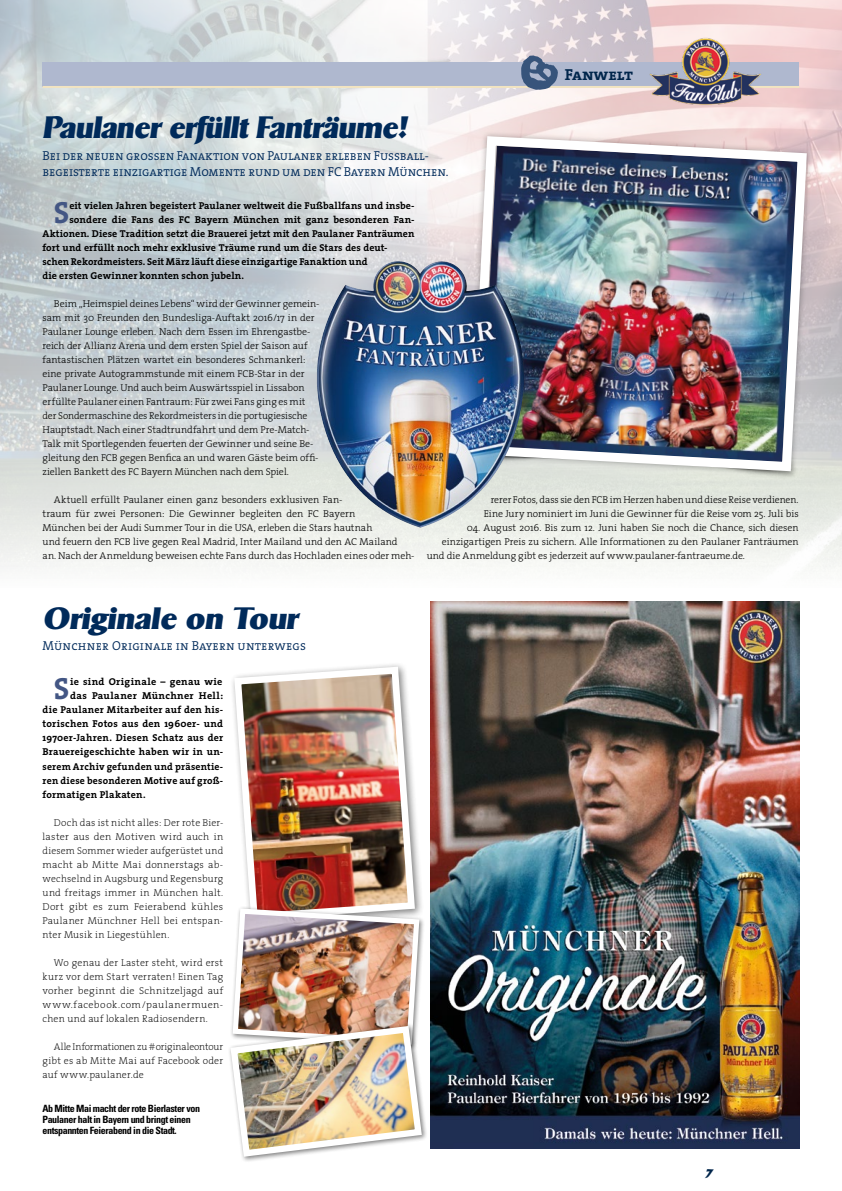
<style>
.page{position:relative;width:842px;height:1191px;background:#fff}
.page>*{position:absolute;margin:0;border:0;box-sizing:border-box;transform-origin:0 0}
.t1{font:700 30.7px "The Serif";color:#435684}
.t2{font:italic 800 30px "Sigvar";letter-spacing:-.01em;color:#002a5a;scale:.96 1}
.t3{font:italic 800 30px "Sigvar";letter-spacing:-.01em;color:#002a5a}
.t4{font:16px "The Serif Bold Caps";color:#00254b}
.t5{font:13px/16px "The Serif Semi Light Caps";letter-spacing:-.01em;color:#002a5a;scale:.96 1}
.t6{font:13px "The Serif Semi Light Caps";letter-spacing:.01em;color:#002a5a;scale:.96 1}
.t7{font:italic 800 12px "Sigvar";color:#00254b}
.t8{font:300 10px/14px "The Serif";color:#000}
.t9{font:700 10px "The Serif";letter-spacing:.015em;color:#000}
.t10{font:200 10px/14px "The Serif";letter-spacing:.025em;color:#000;text-align:justify}
.t11{font:700 condensed 10px/11px "Univers LT Std";letter-spacing:-.04em;color:#000}
</style>
<div class="page">
<img style="left:0;top:0;width:842px;height:569px">
<div style="left:43px;top:62px;width:756px;height:25px;background:#afb8cf"></div>
<hr style="left:43px;top:86px;width:756px;height:2px;background:#f2e4c1">
<img style="left:644px;top:33px;width:122px;height:80px">
<svg style="left:521px;top:55px;width:38px;height:35px"></svg>
<img style="left:463px;top:421px;width:340px;height:62px">
<img style="left:466px;top:131px;width:345px;height:345px">
<img style="left:336px;top:261px;width:59px;height:40px">
<img style="left:431px;top:601px;width:369px;height:547px">
<img style="left:232px;top:664px;width:186px;height:241px">
<img style="left:229px;top:905px;width:196px;height:255px">
<h3 class="t4" style="left:565px;top:61px;width:70px">Fanwelt</h3>
<h2 class="t2" style="left:43px;top:108px;width:381px">Paulaner erfüllt Fanträume!</h2>
<h3 class="t5" style="left:43px;top:147px;width:424px">Bei der neuen grossen Fanaktion von Paulaner erleben Fussball&shy;begeisterte einzigartige Momente rund um den FC Bayern München.</h3>
<h1 class="t1" style="left:54px;top:187px;width:17px">S</h1>
<p class="t9" style="left:69px;top:197px;width:347px">eit vielen Jahren begeistert Paulaner weltweit die Fußballfans und insbe-</p>
<p class="t9" style="left:69px;top:211px;width:347px">sondere die Fans des FC Bayern München mit ganz besonderen Fan-</p>
<p class="t9" style="left:43px;top:225px;width:373px">Aktionen. Diese Tradition setzt die Brauerei jetzt mit den Paulaner Fanträumen</p>
<p class="t9" style="left:43px;top:239px;width:346px">fort und erfüllt noch mehr exklusive Träume rund um die Stars des deut-</p>
<p class="t9" style="left:43px;top:253px;width:327px">schen Rekordmeisters. Seit März läuft diese einzigartige Fanaktion und</p>
<p class="t9" style="left:43px;top:267px;width:203px">die ersten Gewinner konnten schon jubeln.</p>
<p class="t8" style="left:43px;top:297px;width:279px;text-indent:11px">Beim „Heimspiel deines Lebens“ wird der Gewinner gemein&shy;sam mit 30 Freunden den Bundesliga-Auftakt 2016/17 in der Paulaner Lounge erleben. Nach dem Essen im Ehrengastbe&shy;reich der Allianz Arena und dem ersten Spiel der Saison auf fantastischen Plätzen wartet ein besonderes Schmankerl: eine private Autogrammstunde mit einem FCB-Star in der Paulaner Lounge. Und auch beim Auswärtsspiel in Lissabon erfüllte Paulaner einen Fantraum: Für zwei Fans ging es mit der Sondermaschine des Rekordmeisters in die portugiesische Hauptstadt. Nach einer Stadtrundfahrt und dem Pre-Match-Talk mit Sportlegenden feuerten der Gewinner und seine Be&shy;gleitung den FCB gegen Benfica an und waren Gäste beim offi&shy;ziellen Bankett des FC Bayern München nach dem Spiel.</p>
<p class="t8" style="left:43px;top:493px;width:373px;text-indent:11px">Aktuell erfüllt Paulaner einen ganz besonders exklusiven Fan-<br>traum für zwei Personen: Die Gewinner begleiten den FC Bayern<br>München bei der Audi Summer Tour in die USA, erleben die Stars hautnah<br>und feuern den FCB live gegen Real Madrid, Inter Mailand und den AC Mailand<br>an. Nach der Anmeldung beweisen echte Fans durch das Hochladen eines oder meh-</p>
<p class="t8" style="left:484px;top:493px;width:316px;text-align:right">rerer Fotos, dass sie den FCB im Herzen haben und diese Reise verdienen.<br>Eine Jury nominiert im Juni die Gewinner für die Reise vom 25. Juli bis</p>
<p class="t8" style="left:467px;top:521px;width:334px">04. August 2016. Bis zum 12. Juni haben Sie noch die Chance, sich diesen</p>
<p class="t8" style="left:442px;top:535px;width:359px">einzigartigen Preis zu sichern. Alle Informationen zu den Paulaner Fanträumen</p>
<p class="t8" style="left:427px;top:549px;width:320px">und die Anmeldung gibt es jederzeit auf www.paulaner-fantraeume.de.</p>
<h2 class="t3" style="left:43px;top:600px;width:257px">Originale on Tour</h2>
<h3 class="t6" style="left:43px;top:635px;width:276px">Münchner Originale in Bayern unterwegs</h3>
<h1 class="t1" style="left:54px;top:663px;width:17px">S</h1>
<p class="t9" style="left:70px;top:673px;width:154px">ie sind Originale – genau wie</p>
<p class="t9" style="left:70px;top:687px;width:155px">das Paulaner Münchner Hell:</p>
<p class="t9" style="left:43px;top:701px;width:182px">die Paulaner Mitarbeiter auf den his-</p>
<p class="t9" style="left:43px;top:715px;width:182px">torischen Fotos aus den 1960er- und</p>
<p class="t9" style="left:43px;top:729px;width:182px">1970er-Jahren. Diesen Schatz aus der</p>
<p class="t9" style="left:43px;top:743px;width:182px">Brauereigeschichte haben wir in un-</p>
<p class="t9" style="left:43px;top:757px;width:182px">serem Archiv gefunden und präsentie-</p>
<p class="t9" style="left:43px;top:771px;width:182px">ren diese besonderen Motive auf groß-</p>
<p class="t9" style="left:43px;top:785px;width:105px">formatigen Plakaten.</p>
<p class="t10" style="left:43px;top:814px;width:182px;text-indent:11px">Doch das ist nicht alles: Der rote Bier&shy;laster aus den Motiven wird auch in diesem Sommer wieder aufgerüstet und macht ab Mitte Mai donnerstags ab&shy;wechselnd in Augsburg und Regensburg und freitags immer in München halt.<br>Dort gibt es zum Feierabend kühles Paulaner Münchner Hell bei entspan&shy;nter Musik in Liegestühlen.</p>
<p class="t10" style="left:43px;top:954px;width:182px;text-indent:11px">Wo genau der Laster steht, wird erst kurz vor dem Start verraten! Einen Tag vorher beginnt die Schnitzeljagd auf www.facebook.com/paulanermuen&shy;chen und auf lokalen Radiosendern.</p>
<p class="t10" style="left:43px;top:1039px;width:182px;text-indent:11px">Alle Informationen zu #originaleontour gibt es ab Mitte Mai auf Facebook oder auf www.paulaner.de</p>
<p class="t11" style="left:43px;top:1103px;width:159px">Ab Mitte Mai macht der rote Bierlaster von<br>Paulaner halt in Bayern und bringt einen entspannten Feierabend in die Stadt.</p>
<p class="t7" style="left:705px;top:1166px;width:10px">7</p>
</div>
